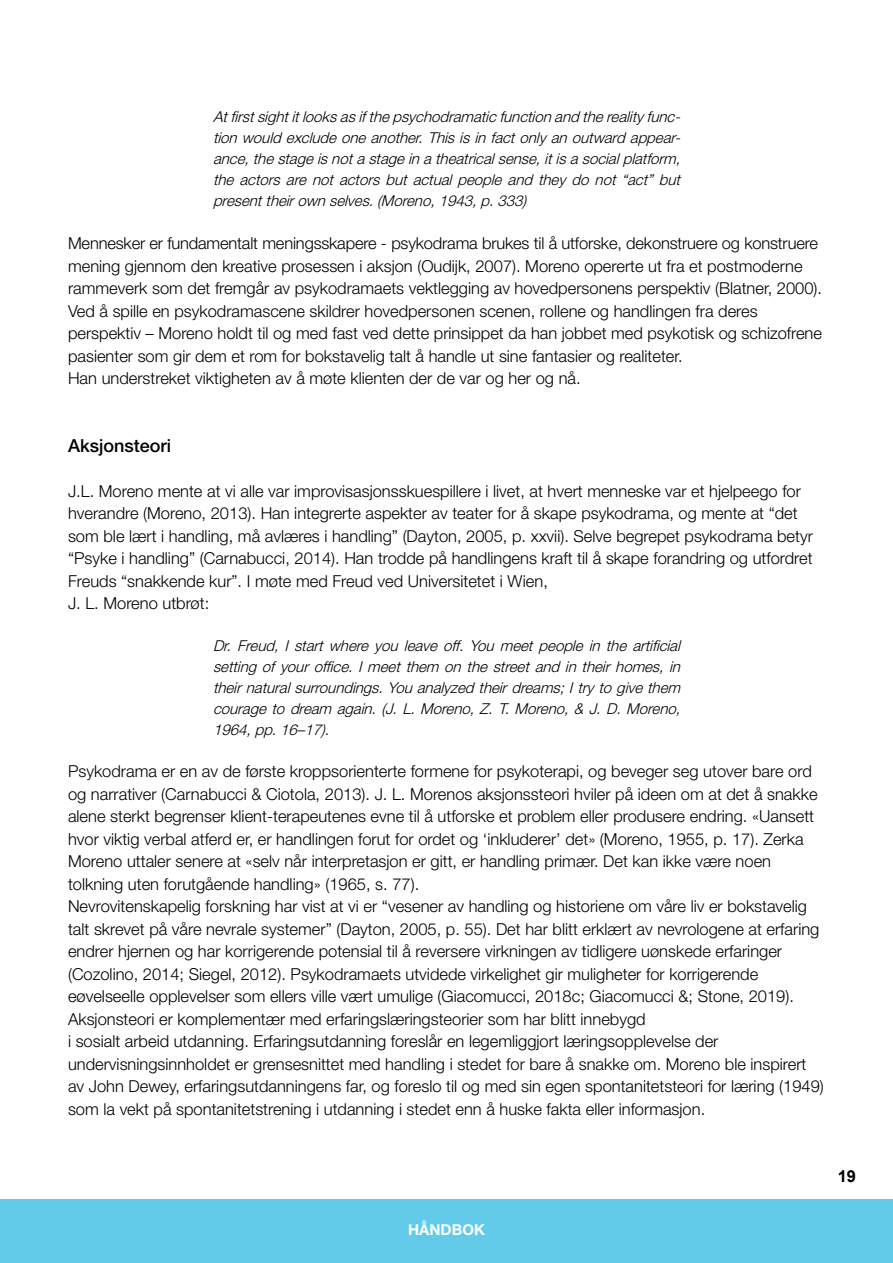
<style>
.page{position:relative;width:893px;height:1263px;background:#fff}
.page>*{position:absolute;margin:0;border:0;box-sizing:border-box;transform-origin:0 0}
.t1{font:500 18px "Helvetica Neue LT Std";color:#000}
.t2{font:300 16.5px/22.5px "Helvetica Neue LT Std";color:#000}
.t3{font:700 16.5px "Arial";color:#000}
.t4{font:italic 300 15px/21px "Helvetica Neue LT Std";color:#000;text-align:justify}
.t5{font:700 15px "Helvetica Neue LT Std";color:#fff}
</style>
<div class="page">
<div style="left:0;top:1199px;width:893px;height:64px;background:#63cbea"></div>
<p class="t4" style="left:213px;top:106px;width:473px">Atfirstsightitlooksasifthepsychodramaticfunctionand thereality func&shy;tionwould excludeoneanother.Thisisinfactonly anoutward appear&shy;ance,thestageisnotastageinatheatricalsense,itisasocialplatform, the actors are not actors but actual people and they do not “act” but presenttheirownselves.(Moreno,1943,p.333)</p>
<p class="t2" style="left:68px;top:232px;width:756px">Mennesker er fundamentalt meningsskapere - psykodrama brukes til å utforske, dekonstruere og konstruere mening gjennom den kreative prosessen i aksjon (Oudijk, 2007). Moreno opererte ut fra et postmoderne rammeverk som det fremgår av psykodramaets vektlegging av hovedpersonens perspektiv (Blatner, 2000).<br>Ved å spille en psykodramascene skildrer hovedpersonen scenen, rollene og handlingen fra deres perspektiv – Moreno holdt til og med fast ved dette prinsippet da han jobbet med psykotisk og schizofrene pasienter som gir dem et rom for bokstavelig talt å handle ut sine fantasier og realiteter.<br>Han understreket viktigheten av å møte klienten der de var og her og nå.</p>
<p class="t1" style="left:68px;top:434px;width:105px">Aksjonsteori</p>
<p class="t2" style="left:68px;top:479px;width:746px">J.L. Moreno mente at vi alle var improvisasjonsskuespillere i livet, at hvert menneske var et hjelpeego for hverandre (Moreno, 2013). Han integrerte aspekter av teater for å skape psykodrama, og mente at “det som ble lært i handling, må avlæres i handling” (Dayton, 2005, p. xxvii). Selve begrepet psykodrama betyr “Psyke i handling” (Carnabucci, 2014). Han trodde på handlingens kraft til å skape forandring og utfordret Freuds “snakkende kur”. I møte med Freud ved Universitetet i Wien,<br>J. L. Moreno utbrøt:</p>
<p class="t4" style="left:213px;top:635px;width:473px">Dr. Freud, I start where you leave off. You meet people in the artificial setting of your office. I meet them on the street and in their homes, in theirnaturalsurroundings.Youanalyzed theirdreams;Itry to givethem courage to dream again. (J. L. Moreno, Z. T. Moreno, &amp; J. D. Moreno, 1964,pp.16–17).</p>
<p class="t2" style="left:68px;top:760px;width:757px">Psykodrama er en av de første kroppsorienterte formene for psykoterapi, og beveger seg utover bare ord og narrativer (Carnabucci &amp; Ciotola, 2013). J. L. Morenos aksjonssteori hviler på ideen om at det å snakke alene sterkt begrenser klient-terapeutenes evne til å utforske et problem eller produsere endring. «Uansett hvor viktig verbal atferd er, er handlingen forut for ordet og ‘inkluderer’ det» (Moreno, 1955, p. 17). Zerka Moreno uttaler senere at «selv når interpretasjon er gitt, er handling primær. Det kan ikke være noen tolkning uten forutgående handling» (1965, s. 77).<br>Nevrovitenskapelig forskning har vist at vi er “vesener av handling og historiene om våre liv er bokstavelig talt skrevet på våre nevrale systemer” (Dayton, 2005, p. 55). Det har blitt erklært av nevrologene at erfaring endrer hjernen og har korrigerende potensial til å reversere virkningen av tidligere uønskede erfaringer (Cozolino, 2014; Siegel, 2012). Psykodramaets utvidede virkelighet gir muligheter for korrigerende eøvelseelle opplevelser som ellers ville vært umulige (Giacomucci, 2018c; Giacomucci &amp;; Stone, 2019).<br>Aksjonsteori er komplementær med erfaringslæringsteorier som har blitt innebygd<br>i sosialt arbeid utdanning. Erfaringsutdanning foreslår en legemliggjort læringsopplevelse der undervisningsinnholdet er grensesnittet med handling i stedet for bare å snakke om. Moreno ble inspirert av John Dewey, erfaringsutdanningens far, og foreslo til og med sin egen spontanitetsteori for læring (1949) som la vekt på spontanitetstrening i utdanning i stedet enn å huske fakta eller informasjon.</p>
<p class="t5" style="left:408px;top:1220px;width:78px">HÅNDBOK</p>
<p class="t3" style="left:838px;top:1165px;width:20px">19</p>
</div>
